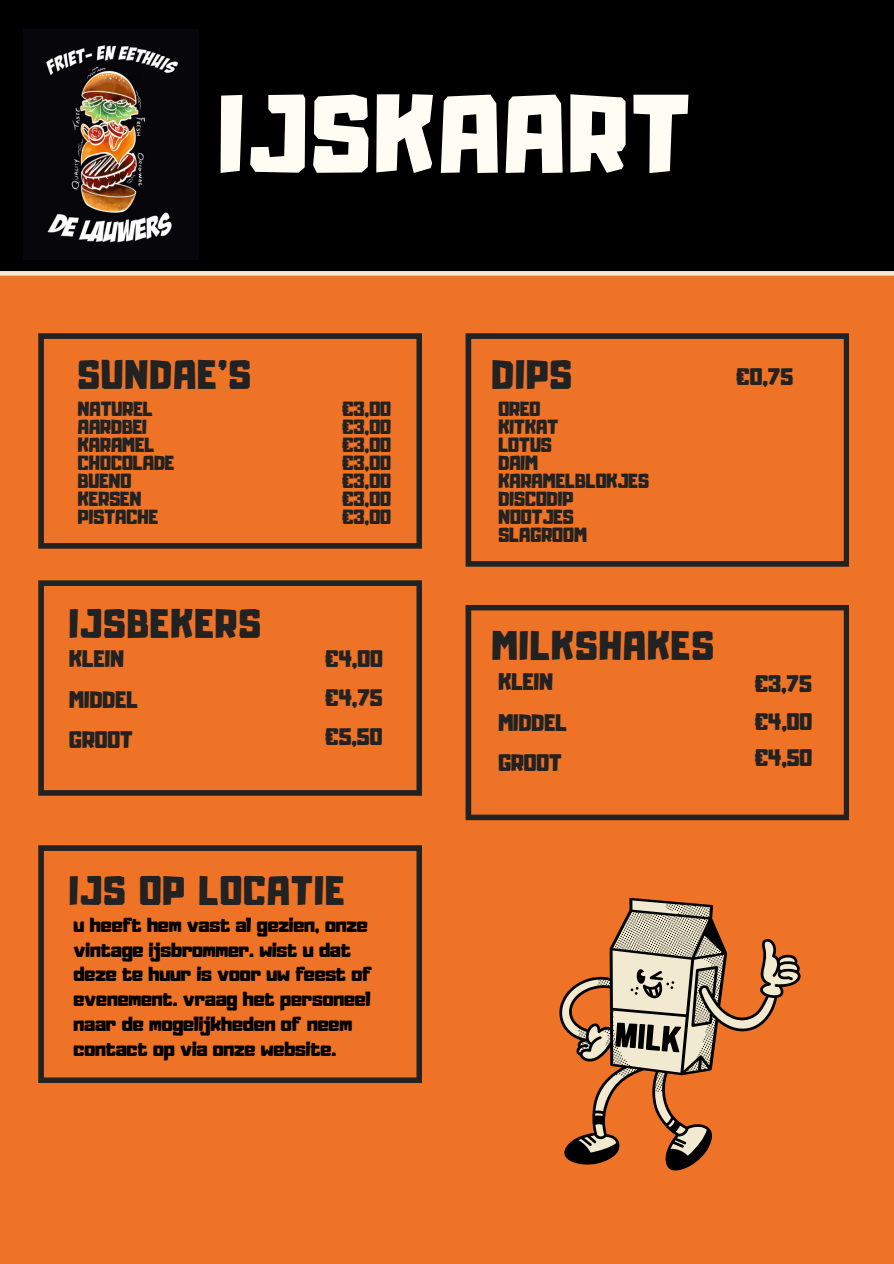
<style>
.page{position:relative;width:894px;height:1264px;background:#fff}
.page>*{position:absolute;margin:0;border:0;box-sizing:border-box;transform-origin:0 0}
.t1{font:97.8px "Adumu";letter-spacing:.04em;color:#fffcf3}
.t2{font:36.3px "Adumu";letter-spacing:.04em;color:#222}
.t3{font:21px "Adumu";color:#222}
.t4{font:18px/24.8px "Adumu";letter-spacing:-.01em;color:#000}
.t5{font:18px/18px "Adumu";color:#222}
</style>
<div class="page">
<div style="left:0;top:54px;width:893px;height:1209px;background:#ee7326"></div>
<svg style="left:38px;top:333px;width:384px;height:215px"></svg>
<div style="left:0;top:0;width:893px;height:270px;background:#000"></div>
<svg style="left:465px;top:333px;width:384px;height:233px"></svg>
<img style="left:24px;top:29px;width:174px;height:231px">
<div style="left:0;top:271px;width:893px;height:5px;background:#f1ead0"></div>
<svg style="left:38px;top:580px;width:384px;height:215px"></svg>
<svg style="left:465px;top:605px;width:384px;height:215px"></svg>
<svg style="left:559px;top:897px;width:242px;height:273px"></svg>
<svg style="left:38px;top:845px;width:384px;height:238px"></svg>
<h1 class="t1" style="left:218px;top:94px;width:473px">IJSKAART</h1>
<p class="t2" style="left:78px;top:360px;width:174px">SUNDAE’S</p>
<p class="t2" style="left:492px;top:360px;width:81px">DIPS</p>
<p class="t5" style="left:78px;top:402px;width:98px">NATUREL<br>AARDBEI<br>KARAMEL<br>CHOCOLADE<br>BUENO<br>KERSEN<br>PISTACHE</p>
<p class="t5" style="left:342px;top:402px;width:51px;text-align:justify">€3,00 €3,00 €3,00 €3,00 €3,00 €3,00 €3,00</p>
<h2 class="t5" style="left:498px;top:402px;width:152px">OREO<br>KITKAT<br>LOTUS<br>DAIM<br>KARAMELBLOKJES<br>DISCODIP<br>NOOTJES<br>SLAGROOM</h2>
<h4 class="t3" style="left:736px;top:368px;width:58px">€0,75</h4>
<h4 class="t2" style="left:69px;top:609px;width:193px">IJSBEKERS</h4>
<h2 class="t3" style="left:69px;top:650px;width:56px">KLEIN</h2>
<h3 class="t3" style="left:69px;top:691px;width:70px">MIDDEL</h3>
<h3 class="t3" style="left:69px;top:731px;width:65px">GROOT</h3>
<h3 class="t3" style="left:325px;top:650px;width:59px">€4,00</h3>
<h3 class="t3" style="left:325px;top:689px;width:59px">€4,75</h3>
<h3 class="t3" style="left:325px;top:728px;width:59px">€5,50</h3>
<h3 class="t2" style="left:492px;top:630px;width:223px">MILKSHAKES</h3>
<h2 class="t3" style="left:498px;top:673px;width:56px">KLEIN</h2>
<h3 class="t3" style="left:498px;top:714px;width:70px">MIDDEL</h3>
<h4 class="t3" style="left:498px;top:754px;width:65px">GROOT</h4>
<h2 class="t3" style="left:754px;top:675px;width:59px">€3,75</h2>
<h3 class="t3" style="left:754px;top:713px;width:59px">€4,00</h3>
<h3 class="t3" style="left:754px;top:749px;width:59px">€4,50</h3>
<h3 class="t2" style="left:69px;top:876px;width:277px">IJS OP LOCATIE</h3>
<h3 class="t4" style="left:74px;top:914px;width:300px">u heeft hem vast al gezien, onze vintage ijsbrommer. wist u dat deze te huur is voor uw feest of evenement. vraag het personeel naar de mogelijkheden of neem contact op via onze website.</h3>
</div>
